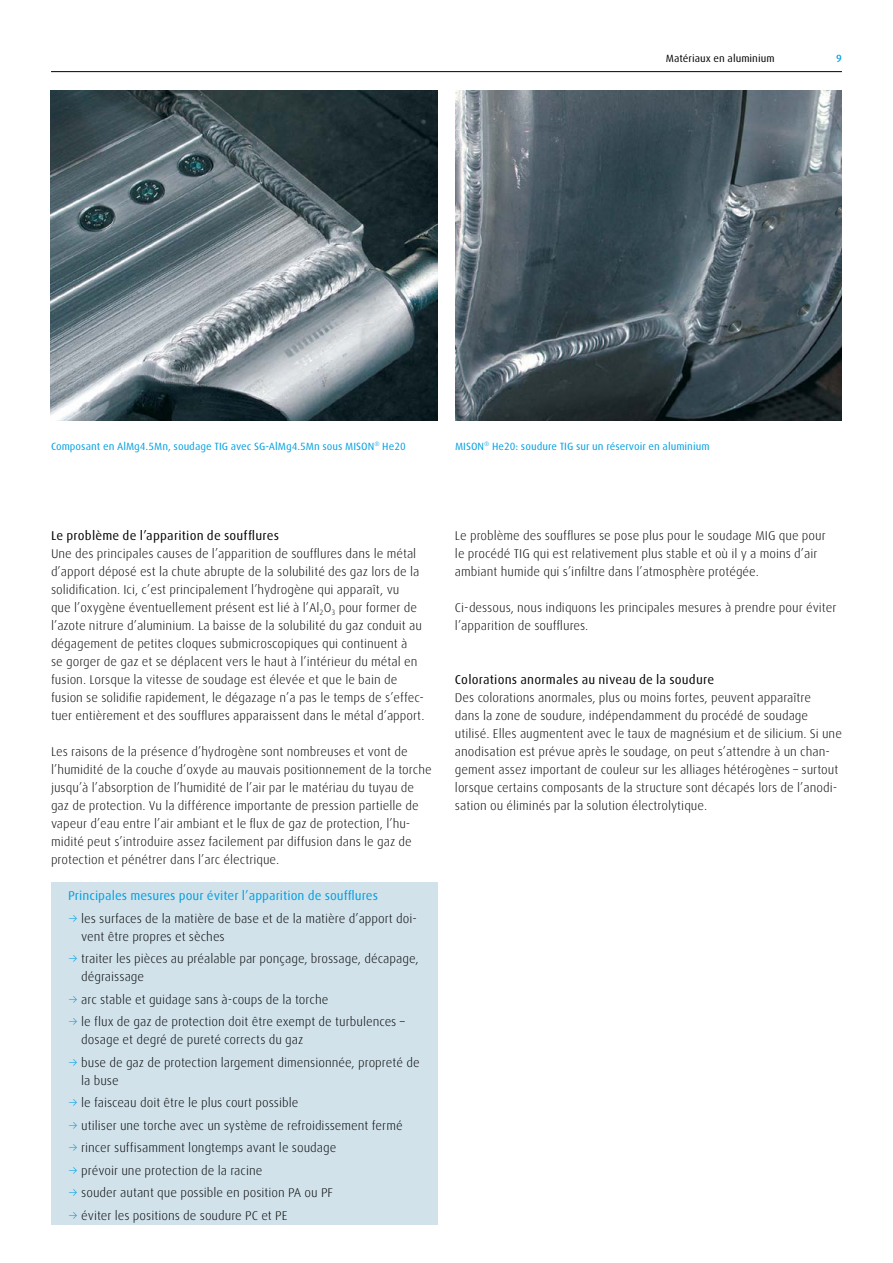
<style>
.page{position:relative;width:893px;height:1263px;background:#fff}
.page>*{position:absolute;margin:0;border:0;box-sizing:border-box;transform-origin:0 0}
.t1{font:300 12.75px/18px "Linde Dax";color:#000}
.t2{font:12.75px "Linde Dax";letter-spacing:.015em;color:#000}
.t3{font:10.5px "Linde Dax";color:#009ee0}
.t4{font:10.5px "Linde Dax";color:#000}
.t5{font:500 10.5px "Linde Dax";color:#009ee0}
.s1{font-weight:400;color:#009ee0}
.s2{font-family:"Linde Dax Light Expert";font-weight:400;color:#009ee0}
</style>
<div class="page">
<div style="left:51px;top:882px;width:387px;height:342px;background:#d1e2eb"></div>
<img style="left:51px;top:90px;width:387px;height:331px">
<img style="left:455px;top:90px;width:387px;height:331px">
<hr style="left:51px;top:71px;width:791px;height:1px;background:#000">
<p class="t4" style="left:666px;top:53px;width:110px">Matériaux en aluminium</p>
<p class="t5" style="left:836px;top:53px;width:7px">9</p>
<p class="t3" style="left:51px;top:441px;width:356px">Composant en AlMg4.5Mn, soudage TIG avec SG-AlMg4.5Mn sous MISON<sup>®</sup> He20</p>
<p class="t3" style="left:455px;top:441px;width:256px">MISON<sup>®</sup> He20: soudure TIG sur un réservoir en aluminium</p>
<p class="t2" style="left:51px;top:529px;width:229px">Le problème de l’apparition de soufflures</p>
<p class="t1" style="left:51px;top:545px;width:375px">Une des principales causes de l’apparition de soufflures dans le métal d’apport déposé est la chute abrupte de la solubilité des gaz lors de la solidification. Ici, c’est principalement l’hydrogène qui apparaît, vu<br>que l’oxygène éventuellement présent est lié à l’Al<sub>2</sub>O<sub>3</sub> pour former de l’azote nitrure d’aluminium. La baisse de la solubilité du gaz conduit au dégagement de petites cloques submicroscopiques qui continuent à<br>se gorger de gaz et se déplacent vers le haut à l’intérieur du métal en fusion. Lorsque la vitesse de soudage est élevée et que le bain de fusion se solidifie rapidement, le dégazage n’a pas le temps de s’effec&shy;tuer entièrement et des soufflures apparaissent dans le métal d’apport.</p>
<p class="t1" style="left:51px;top:743px;width:382px">Les raisons de la présence d’hydrogène sont nombreuses et vont de l’humidité de la couche d’oxyde au mauvais positionnement de la torche jusqu’à l’absorption de l’humidité de l’air par le matériau du tuyau de gaz de protection. Vu la différence importante de pression partielle de vapeur d’eau entre l’air ambiant et le flux de gaz de protection, l’hu&shy;midité peut s’introduire assez facilement par diffusion dans le gaz de protection et pénétrer dans l’arc électrique.</p>
<p class="t1" style="left:68px;top:885px;width:350px;line-height:22.5px"><span class="s1">Principales mesures pour éviter l’apparition de soufflures<br></span><span class="s2">3</span> les surfaces de la matière de base et de la matière d’apport doi-</p>
<p class="t1" style="left:68px;top:925px;width:352px;line-height:22.5px;text-indent:13px">vent être propres et sèches<br><span class="s2">3</span> traiter les pièces au préalable par ponçage, brossage, décapage,</p>
<p class="t1" style="left:68px;top:966px;width:338px;line-height:22.5px;text-indent:13px">dégraissage<br><span class="s2">3</span> arc stable et guidage sans à-coups de la torche<br><span class="s2">3</span> le flux de gaz de protection doit être exempt de turbulences –</p>
<p class="t1" style="left:68px;top:1029px;width:353px;line-height:22.5px;text-indent:13px">dosage et degré de pureté corrects du gaz<br><span class="s2">3</span> buse de gaz de protection largement dimensionnée, propreté de</p>
<p class="t1" style="left:68px;top:1069px;width:336px;line-height:22.5px;text-indent:13px">la buse<br><span class="s2">3</span> le faisceau doit être le plus court possible<br><span class="s2">3</span> utiliser une torche avec un système de refroidissement fermé <span class="s2">3</span> rincer suffisamment longtemps avant le soudage<br><span class="s2">3</span> prévoir une protection de la racine<br><span class="s2">3</span> souder autant que possible en position PA ou PF<br><span class="s2">3</span> éviter les positions de soudure PC et PE</p>
<p class="t1" style="left:455px;top:527px;width:372px">Le problème des soufflures se pose plus pour le soudage MIG que pour le procédé TIG qui est relativement plus stable et où il y a moins d’air ambiant humide qui s’infiltre dans l’atmosphère protégée.</p>
<p class="t1" style="left:455px;top:599px;width:383px">Ci-dessous, nous indiquons les principales mesures à prendre pour éviter l’apparition de soufflures.</p>
<p class="t2" style="left:455px;top:673px;width:261px">Colorations anormales au niveau de la soudure</p>
<p class="t1" style="left:455px;top:689px;width:388px">Des colorations anormales, plus ou moins fortes, peuvent apparaître<br>dans la zone de soudure, indépendamment du procédé de soudage utilisé. Elles augmentent avec le taux de magnésium et de silicium. Si une anodisation est prévue après le soudage, on peut s’attendre à un chan&shy;gement assez important de couleur sur les alliages hétérogènes – surtout lorsque certains composants de la structure sont décapés lors de l’anodi&shy;sation ou éliminés par la solution électrolytique.</p>
</div>
